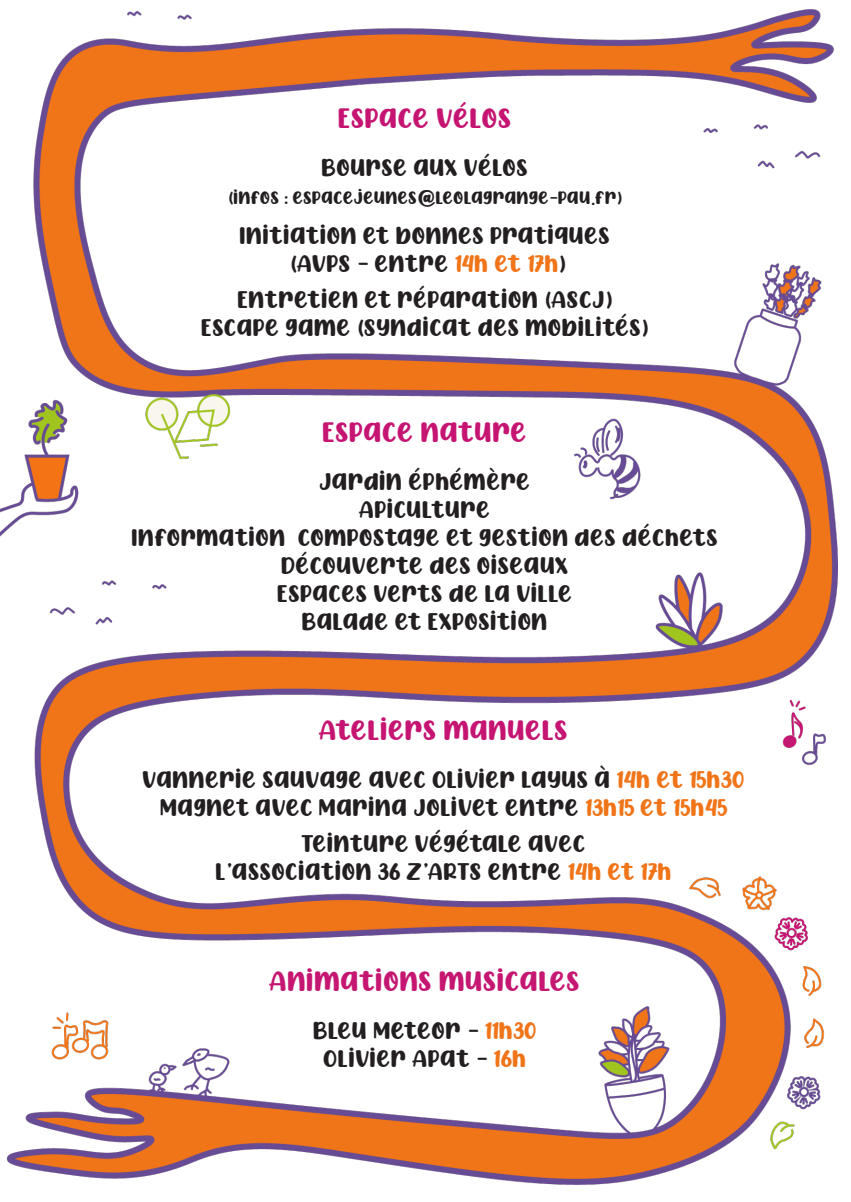
<style>
.page{position:relative;width:851px;height:1202px;background:#fff}
.page>*{position:absolute;margin:0;border:0;box-sizing:border-box;transform-origin:0 0}
.t1{font:28px "CHICKEN Pie";color:#c51472}
.t2{font:28px "CHICKEN Pie";color:#c51772}
.t3{font:24px "CHICKEN Pie";color:#231f20}
.t4{font:18px "CHICKEN Pie";color:#231f20}
.s1{color:#f07418}
</style>
<div class="page">
<img style="left:0;top:10px;width:837px;height:1175px">
<p class="t1" style="left:338px;top:99px;width:175px">ESPACE VÉLOS</p>
<p class="t3" style="left:322px;top:151px;width:208px">BOURSE AUX VÉLOS</p>
<p class="t4" style="left:228px;top:185px;width:395px">(INFOS : ESPACEJEUNES@LEOLAGRANGE-PAU.FR)</p>
<p class="t3" style="left:240px;top:219px;width:372px">INITIATION ET BONNES PRATIQUES</p>
<p class="t3" style="left:290px;top:247px;width:278px">(AVPS - ENTRE <span class="s1">14H ET 17H</span>)</p>
<p class="t3" style="left:238px;top:283px;width:376px">ENTRETIEN ET RÉPARATION (ASCJ)</p>
<p class="t3" style="left:202px;top:311px;width:449px">ESCAPE GAME (SYNDICAT DES MOBILITÉS)</p>
<p class="t1" style="left:323px;top:413px;width:206px">ESPACE NATURE</p>
<p class="t3" style="left:319px;top:465px;width:213px">JARDIN ÉPHÉMÈRE</p>
<p class="t3" style="left:360px;top:493px;width:133px">APICULTURE</p>
<p class="t3" style="left:132px;top:521px;width:588px">INFORMATION COMPOSTAGE ET GESTION DES DÉCHETS</p>
<p class="t3" style="left:282px;top:549px;width:289px">DÉCOUVERTE DES OISEAUX</p>
<p class="t3" style="left:278px;top:577px;width:296px">ESPACES VERTS DE LA VILLE</p>
<p class="t3" style="left:302px;top:605px;width:247px">BALADE ET EXPOSITION</p>
<p class="t1" style="left:320px;top:711px;width:250px">ATELIERS MANUELS</p>
<p class="t3" style="left:143px;top:763px;width:602px">VANNERIE SAUVAGE AVEC OLIVIER LAYUS À <span class="s1">14H ET 15H30</span></p>
<p class="t3" style="left:161px;top:791px;width:568px">MAGNET AVEC MARINA JOLIVET ENTRE <span class="s1">13H15 ET 15H45</span></p>
<p class="t3" style="left:302px;top:827px;width:285px">TEINTURE VÉGÉTALE AVEC</p>
<p class="t3" style="left:216px;top:855px;width:458px">L’ASSOCIATION 36 Z’ARTS ENTRE <span class="s1">14H ET 17H</span></p>
<p class="t2" style="left:270px;top:962px;width:312px">ANIMATIONS MUSICALES</p>
<p class="t3" style="left:313px;top:1014px;width:225px">BLEU METEOR - <span class="s1">11H30</span></p>
<p class="t3" style="left:324px;top:1042px;width:204px">OLIVIER APAT - <span class="s1">16H</span></p>
</div>
